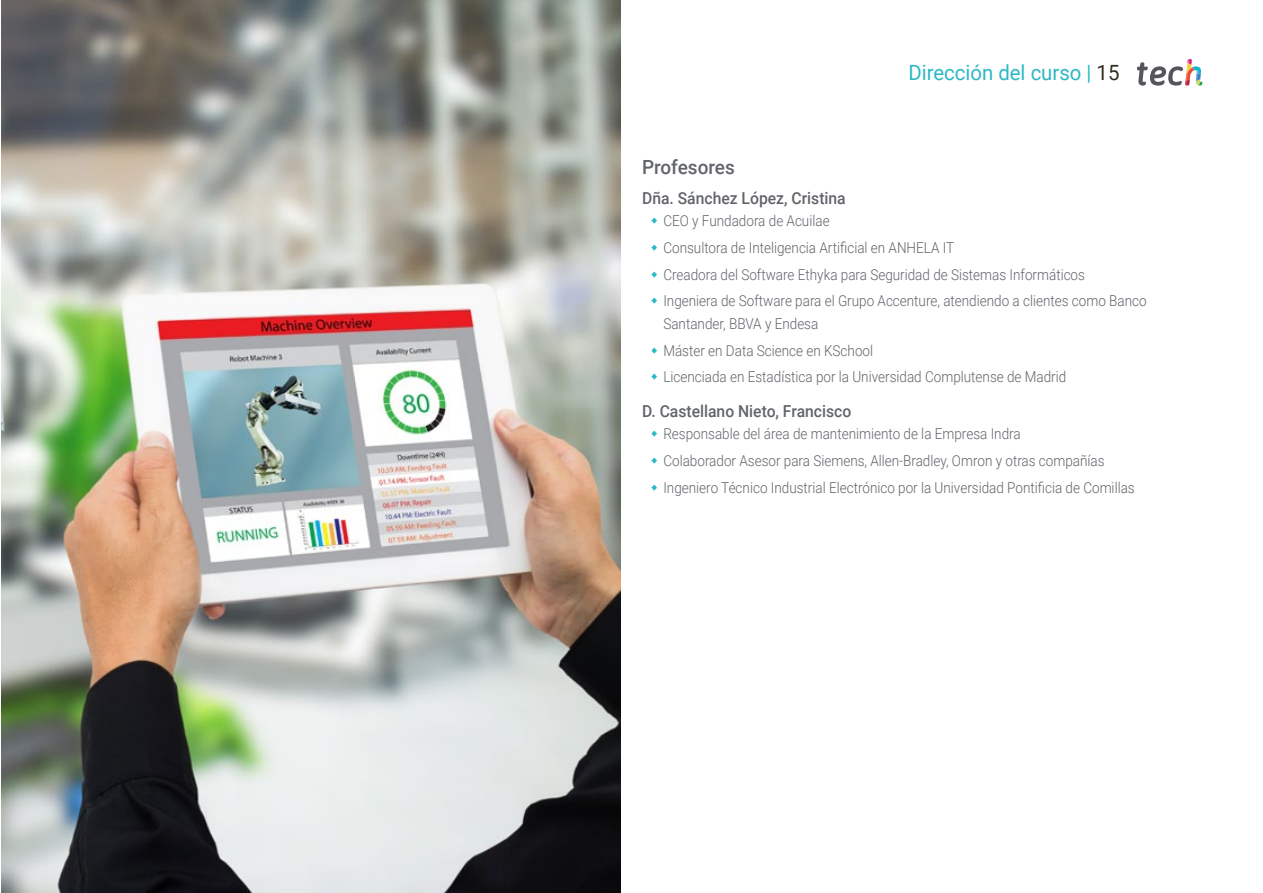
<style>
.page{position:relative;width:1263px;height:893px;background:#fff}
.page>*{position:absolute;margin:0;border:0;box-sizing:border-box;transform-origin:0 0}
.t1{font:21px "Roboto";color:#2db8c5}
.t2{font:500 19.5px "Roboto";color:#61646a}
.t3{font:500 16.5px "Roboto";color:#61646a;scale:.95 1}
.t4{font:300 15px/26.7px "Roboto";color:#61646a;scale:.9 1}
.s1{color:#312e20}
</style>
<div class="page">
<img style="left:1px;top:0;width:620px;height:893px">
<svg style="left:1137px;top:59px;width:65px;height:27px"></svg>
<h1 class="t1" style="left:908px;top:57px;width:213px">Dirección del curso | <span class="s1">15</span></h1>
<h2 class="t2" style="left:642px;top:154px;width:94px">Profesores</h2>
<p class="t3" style="left:642px;top:186px;width:216px">Dña. Sánchez López, Cristina</p>
<p class="t4" style="left:663px;top:207px;width:538px">CEO y Fundadora de Acuilae<br>Consultora de Inteligencia Artificial en ANHELA IT<br>Creadora del Software Ethyka para Seguridad de Sistemas Informáticos<br>Ingeniera de Software para el Grupo Accenture, atendiendo a clientes como Banco</p>
<p class="t4" style="left:663px;top:310px;width:449px">Santander, BBVA y Endesa<br>Máster en Data Science en KSchool<br>Licenciada en Estadística por la Universidad Complutense de Madrid</p>
<p class="t3" style="left:642px;top:399px;width:222px">D. Castellano Nieto, Francisco</p>
<p class="t4" style="left:663px;top:420px;width:525px">Responsable del área de mantenimiento de la Empresa Indra<br>Colaborador Asesor para Siemens, Allen-Bradley, Omron y otras compañías<br>Ingeniero Técnico Industrial Electrónico por la Universidad Pontificia de Comillas</p>
</div>
